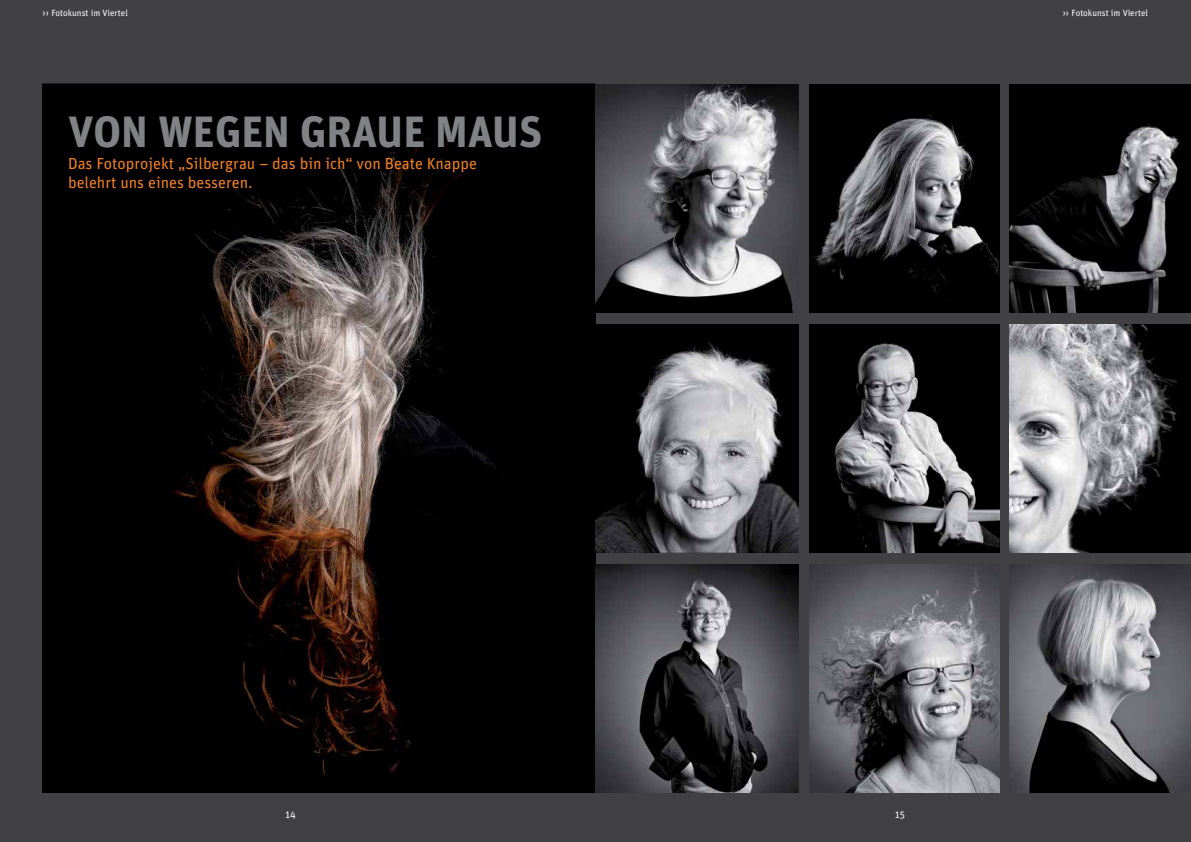
<style>
.page{position:relative;width:1191px;height:842px;background:#414042}
.page>*{position:absolute;margin:0;border:0;box-sizing:border-box;transform-origin:0 0}
.t1{font:700 43.8px "Unit";color:#808285}
.t2{font:16px/19.2px "Unit";color:#f28024}
.t3{font:10px "Unit";color:#fff}
.t4{font:9px "Unit";color:#fff}
.s1{font-size:10px}
</style>
<div class="page">
<img style="left:44px;top:86px;width:550px;height:705px">
<img style="left:595px;top:84px;width:203px;height:228px">
<img style="left:809px;top:84px;width:190px;height:228px">
<img style="left:1010px;top:84px;width:181px;height:228px">
<img style="left:595px;top:324px;width:203px;height:228px">
<img style="left:809px;top:324px;width:190px;height:228px">
<img style="left:1010px;top:324px;width:181px;height:228px">
<img style="left:595px;top:564px;width:203px;height:228px">
<img style="left:809px;top:564px;width:190px;height:228px">
<img style="left:1010px;top:564px;width:181px;height:228px">
<p class="t4" style="left:43px;top:8px;width:87px"><span class="s1">››</span> Fotokunst im Viertel</p>
<h1 class="t1" style="left:68px;top:105px;width:471px">VON WEGEN GRAUE MAUS</h1>
<p class="t2" style="left:68px;top:153px;width:410px">Das Fotoprojekt „Silbergrau – das bin ich“ von Beate Knappe belehrt uns eines besseren.</p>
<p class="t3" style="left:285px;top:809px;width:12px">14</p>
<p class="t4" style="left:1062px;top:8px;width:87px"><span class="s1">››</span> Fotokunst im Viertel</p>
<p class="t3" style="left:895px;top:809px;width:11px">15</p>
</div>
